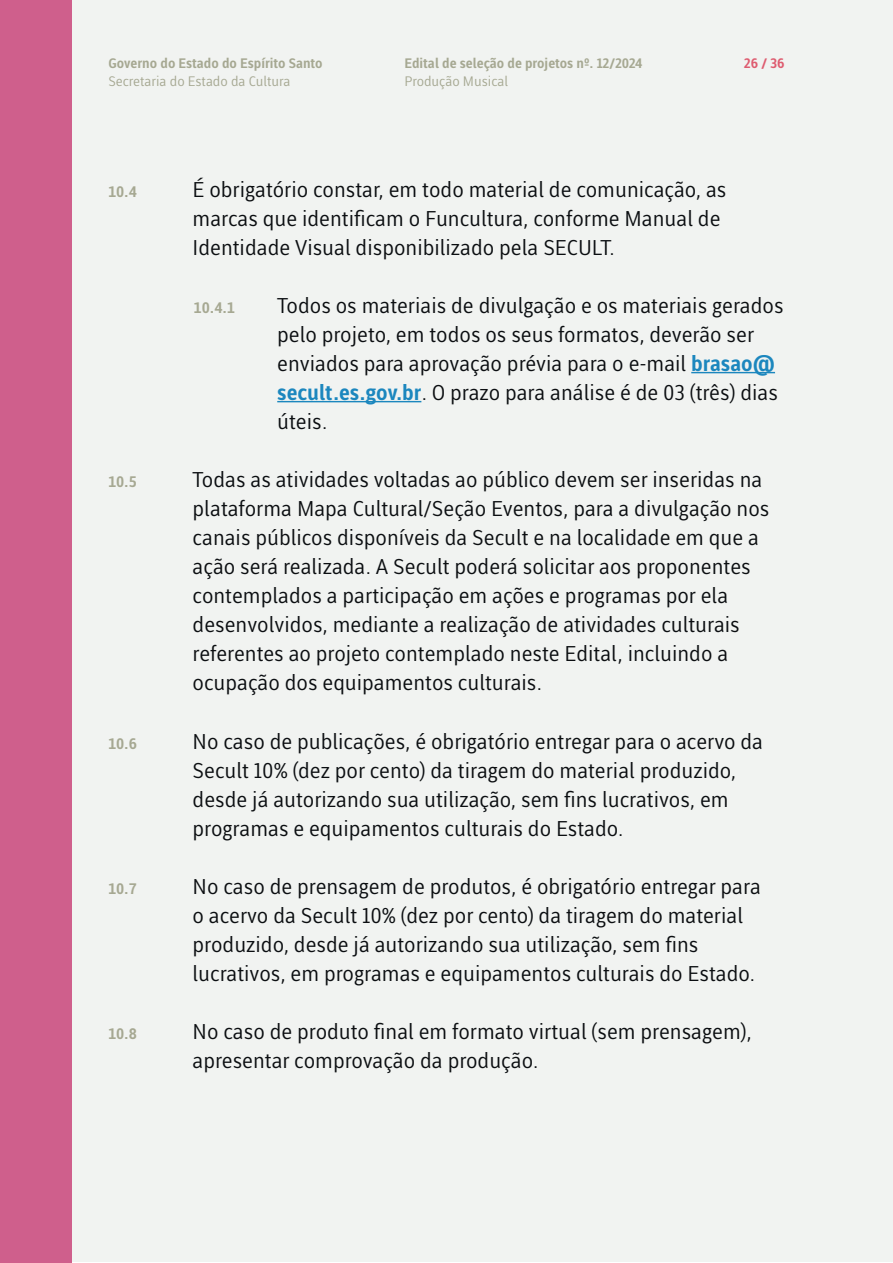
<style>
.page{position:relative;width:893px;height:1263px;background:#fff}
.page>*{position:absolute;margin:0;border:0;box-sizing:border-box;transform-origin:0 0}
.t1{font:21px/29px "Ufes Sans VF Roman";color:#0b0e11}
.t2{font:15px "Ufes Sans VF Roman";color:#a6a892}
.t3{font:13.5px/18px "Ufes Sans VF Roman";color:#a6a892}
.t4{font:13.5px "Ufes Sans VF Roman";color:#de5c70}
.s1{color:#1c87be}
</style>
<div class="page">
<div style="left:1px;top:1px;width:891px;height:1261px;background:#f1f3f1"></div>
<div style="left:0;top:0;width:72px;height:1263px;background:#cf5f8c"></div>
<hr style="left:691px;top:372px;width:84px;height:1px;background:#1c87be">
<hr style="left:277px;top:401px;width:144px;height:1px;background:#1c87be">
<p class="t3" style="left:108px;top:54px;width:216px">Governo do Estado do Espírito Santo<br>Secretaria do Estado da Cultura</p>
<p class="t3" style="left:405px;top:54px;width:240px">Edital de seleção de projetos nº. 12/2024<br>Produção Musical</p>
<p class="t4" style="left:744px;top:55px;width:42px">26 / 36</p>
<p class="t2" style="left:108px;top:182px;width:30px">10.4</p>
<p class="t1" style="left:193px;top:175px;width:535px">É obrigatório constar, em todo material de comunicação, as marcas que identificam o Funcultura, conforme Manual de<br>Identidade Visual disponibilizado pela SECULT.</p>
<p class="t2" style="left:194px;top:298px;width:43px">10.4.1</p>
<p class="t1" style="left:277px;top:291px;width:508px">Todos os materiais de divulgação e os materiais gerados pelo projeto, em todos os seus formatos, deverão ser enviados para aprovação prévia para o e-mail <span class="s1">brasao@ secult.es.gov.br</span>. O prazo para análise é de 03 (três) dias úteis.</p>
<p class="t2" style="left:108px;top:472px;width:30px">10.5</p>
<p class="t1" style="left:193px;top:465px;width:578px">Todas as atividades voltadas ao público devem ser inseridas na plataforma Mapa Cultural/Seção Eventos, para a divulgação nos canais públicos disponíveis da Secult e na localidade em que a ação será realizada. A Secult poderá solicitar aos proponentes contemplados a participação em ações e programas por ela desenvolvidos, mediante a realização de atividades culturais referentes ao projeto contemplado neste Edital, incluindo a ocupação dos equipamentos culturais.</p>
<p class="t2" style="left:108px;top:734px;width:30px">10.6</p>
<p class="t1" style="left:193px;top:726px;width:572px">No caso de publicações, é obrigatório entregar para o acervo da Secult 10% (dez por cento) da tiragem do material produzido, desde já autorizando sua utilização, sem fins lucrativos, em programas e equipamentos culturais do Estado.</p>
<p class="t2" style="left:108px;top:879px;width:30px">10.7</p>
<p class="t1" style="left:193px;top:871px;width:570px">No caso de prensagem de produtos, é obrigatório entregar para o acervo da Secult 10% (dez por cento) da tiragem do material produzido, desde já autorizando sua utilização, sem fins lucrativos, em programas e equipamentos culturais do Estado.</p>
<p class="t2" style="left:108px;top:1024px;width:30px">10.8</p>
<p class="t1" style="left:193px;top:1017px;width:561px">No caso de produto final em formato virtual (sem prensagem), apresentar comprovação da produção.</p>
</div>
